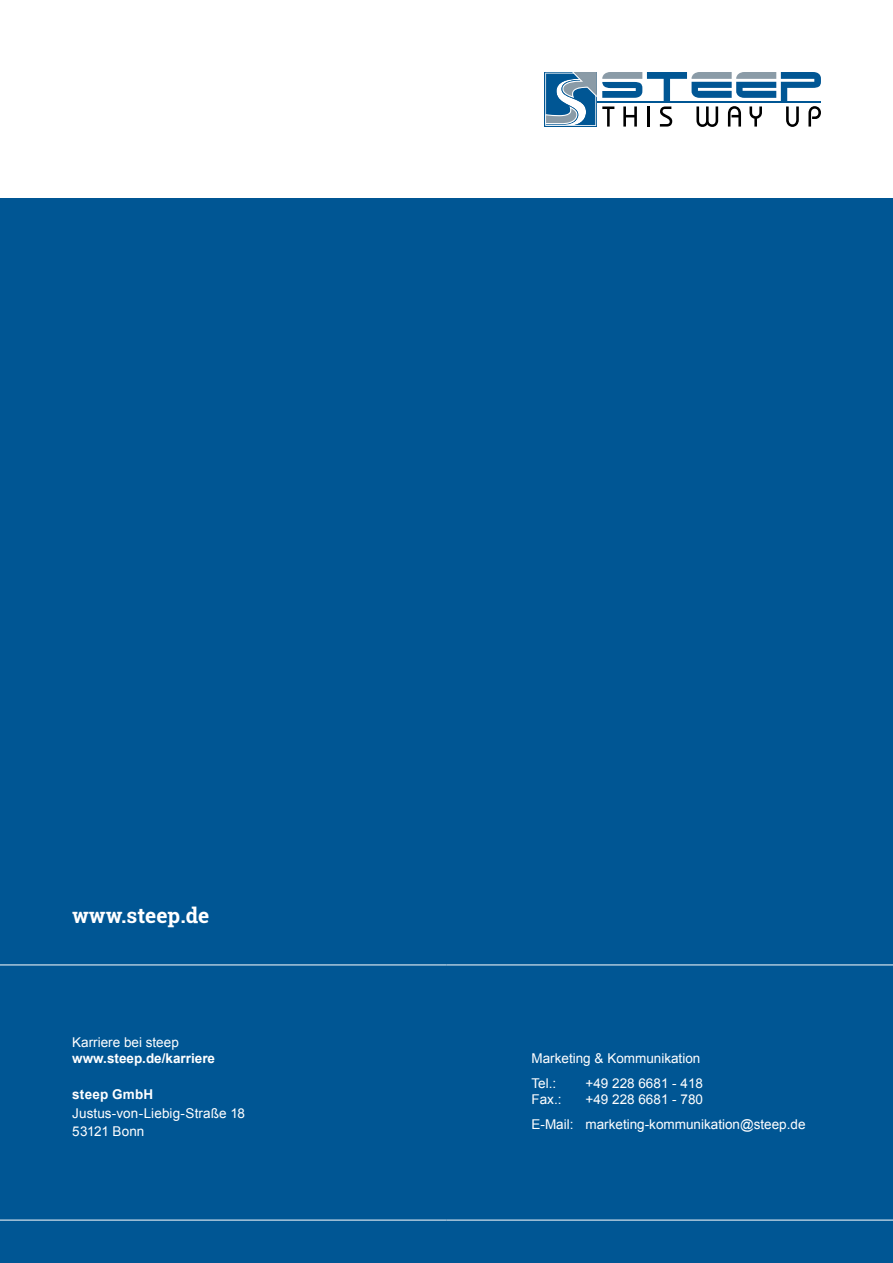
<style>
.page{position:relative;width:893px;height:1263px;background:#fff}
.page>*{position:absolute;margin:0;border:0;box-sizing:border-box;transform-origin:0 0}
.t1{font:700 21px "Roboto Slab";color:#fff}
.t2{font:13.5px/24.8px "Arial";color:#fff}
.t3{font:700 13.5px "Arial";color:#fff}
</style>
<div class="page">
<div style="left:0;top:198px;width:893px;height:1065px;background:#005694"></div>
<hr style="left:0;top:964px;width:446px;height:1px;background:#fff">
<hr style="left:446px;top:964px;width:447px;height:1px;background:#fff">
<hr style="left:0;top:1220px;width:446px;height:1px;background:#fff">
<hr style="left:446px;top:1220px;width:447px;height:1px;background:#fff">
<svg style="left:545px;top:72px;width:276px;height:55px"></svg>
<h1 class="t1" style="left:72px;top:901px;width:139px">www.steep.de</h1>
<p class="t2" style="left:72px;top:1030px;width:108px">Karriere bei steep</p>
<p class="t3" style="left:72px;top:1050px;width:144px">www.steep.de/karriere</p>
<p class="t3" style="left:72px;top:1086px;width:82px">steep GmbH</p>
<p class="t2" style="left:72px;top:1104px;width:174px;line-height:18px">Justus-von-Liebig-Straße 18<br>53121 Bonn</p>
<p class="t2" style="left:531px;top:1046px;width:170px">Marketing &amp; Kommunikation<br>Tel.:</p>
<p class="t2" style="left:585px;top:1071px;width:119px">+49 228 6681 - 418</p>
<p class="t2" style="left:531px;top:1087px;width:276px;text-indent:54px">+49 228 6681 - 780<br>E-Mail: marketing-kommunikation@steep.de</p>
<p class="t2" style="left:531px;top:1087px;width:32px">Fax.:</p>
</div>
